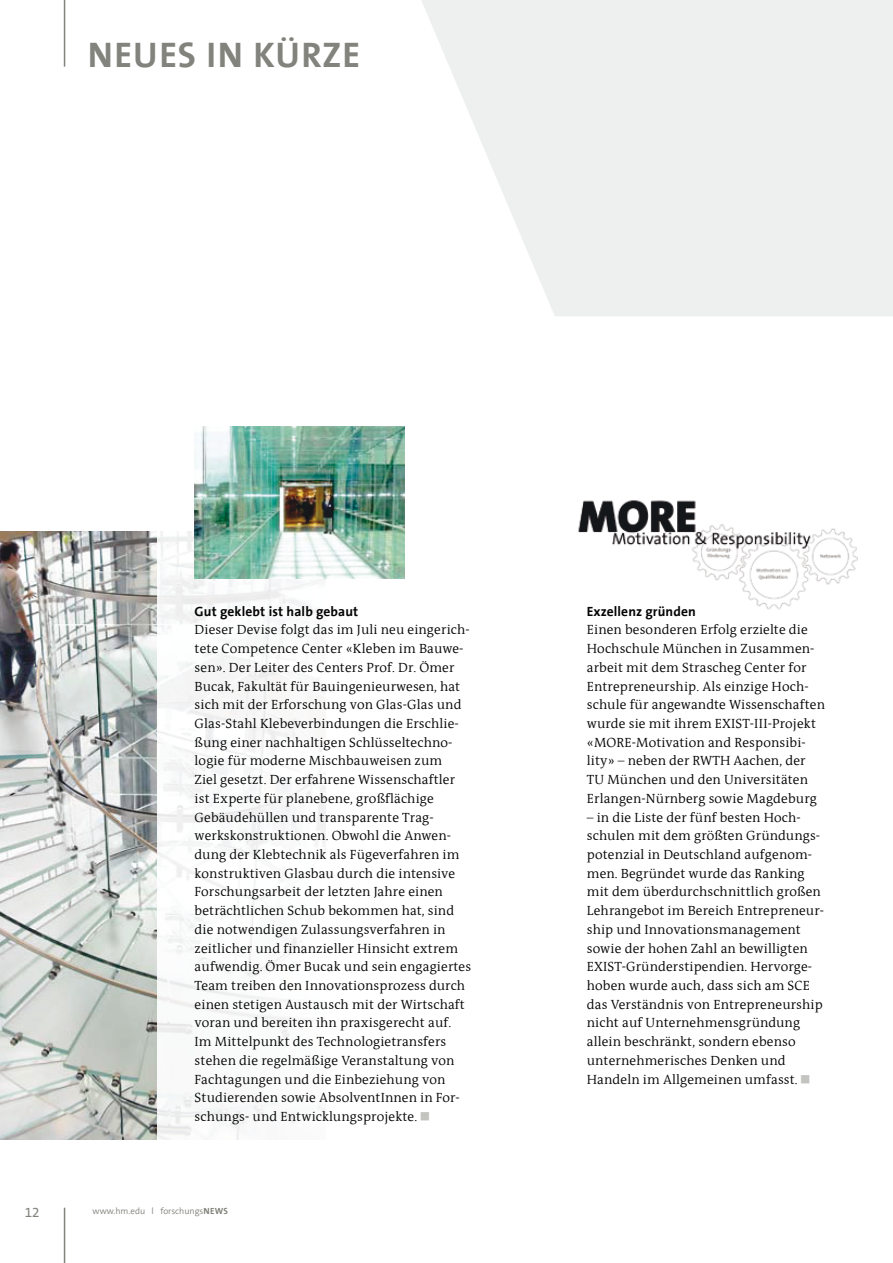
<style>
.page{position:relative;width:893px;height:1263px;background:#fff}
.page>*{position:absolute;margin:0;border:0;box-sizing:border-box;transform-origin:0 0}
.t1{font:700 36px "FHM The Sans";letter-spacing:.025em;color:#82837c}
.t2{font:13.5px/18.8px "FHM Antiqua";letter-spacing:.01em;color:#040504}
.t3{font:700 13.5px "FHM Antiqua";letter-spacing:.01em;color:#040504}
.t4{font:13.5px "The Sans Expert";color:#82837c}
.t5{font:9px "FHM The Sans";color:#82837c}
.s1{font-weight:700}
</style>
<div class="page">
<hr style="left:64px;top:1208px;width:1px;height:55px;background:#82837c">
<hr style="left:64px;top:0;width:1px;height:67px;background:#82837c">
<svg style="left:421px;top:0;width:472px;height:316px;background:#f0f2f1"></svg>
<img style="left:0;top:531px;width:157px;height:609px">
<svg style="left:157px;top:487px;width:248px;height:653px"></svg>
<img style="left:195px;top:427px;width:210px;height:151px">
<img style="left:578px;top:500px;width:280px;height:110px">
<h1 class="t1" style="left:88px;top:35px;width:274px">NEUES IN KÜRZE</h1>
<p class="t3" style="left:195px;top:604px;width:165px">Gut geklebt ist halb gebaut</p>
<p class="t2" style="left:195px;top:621px;width:278px">Dieser Devise folgt das im Juli neu eingerich&shy;tete Competence Center «Kleben im Bauwe&shy;sen». Der Leiter des Centers Prof. Dr. Ömer Bucak, Fakultät für Bauingenieurwesen, hat sich mit der Erforschung von Glas-Glas und Glas-Stahl Klebeverbindungen die Erschlie&shy;ßung einer nachhaltigen Schlüsseltechno&shy;logie für moderne Mischbauweisen zum<br>Ziel gesetzt. Der erfahrene Wissenschaftler ist Experte für planebene, großflächige Gebäudehüllen und transparente Trag&shy;werkskonstruktionen. Obwohl die Anwen&shy;dung der Klebtechnik als Fügeverfahren im konstruktiven Glasbau durch die intensive Forschungsarbeit der letzten Jahre einen beträchtlichen Schub bekommen hat, sind die notwendigen Zulassungsverfahren in zeitlicher und finanzieller Hinsicht extrem aufwendig. Ömer Bucak und sein engagiertes Team treiben den Innovationsprozess durch einen stetigen Austausch mit der Wirtschaft voran und bereiten ihn praxisgerecht auf.<br>Im Mittelpunkt des Technologietransfers stehen die regelmäßige Veranstaltung von Fachtagungen und die Einbeziehung von Studierenden sowie AbsolventInnen in For&shy;schungs- und Entwicklungsprojekte.</p>
<p class="t4" style="left:25px;top:1204px;width:16px">12</p>
<p class="t5" style="left:92px;top:1206px;width:137px">www.hm.edu l forschungs<span class="s1">NEWS</span></p>
<p class="t3" style="left:587px;top:604px;width:111px">Exzellenz gründen</p>
<p class="t2" style="left:587px;top:621px;width:240px">Einen besonderen Erfolg erzielte die Hochschule München in Zusammen&shy;arbeit mit dem Strascheg Center for Entrepreneurship. Als einzige Hoch&shy;schule für angewandte Wissenschaften wurde sie mit ihrem EXIST-III-Projekt «MORE-Motivation and Responsibi&shy;lity» – neben der RWTH Aachen, der TU München und den Universitäten Erlangen-Nürnberg sowie Magdeburg</p>
<p class="t2" style="left:587px;top:808px;width:239px">– in die Liste der fünf besten Hoch&shy;schulen mit dem größten Gründungs&shy;potenzial in Deutschland aufgenom&shy;men. Begründet wurde das Ranking mit dem überdurchschnittlich großen Lehrangebot im Bereich Entrepreneur&shy;ship und Innovationsmanagement sowie der hohen Zahl an bewilligten EXIST-Gründerstipendien. Hervorge&shy;hoben wurde auch, dass sich am SCE das Verständnis von Entrepreneurship nicht auf Unternehmensgründung allein beschränkt, sondern ebenso unternehmerisches Denken und Handeln im Allgemeinen umfasst.</p>
</div>
